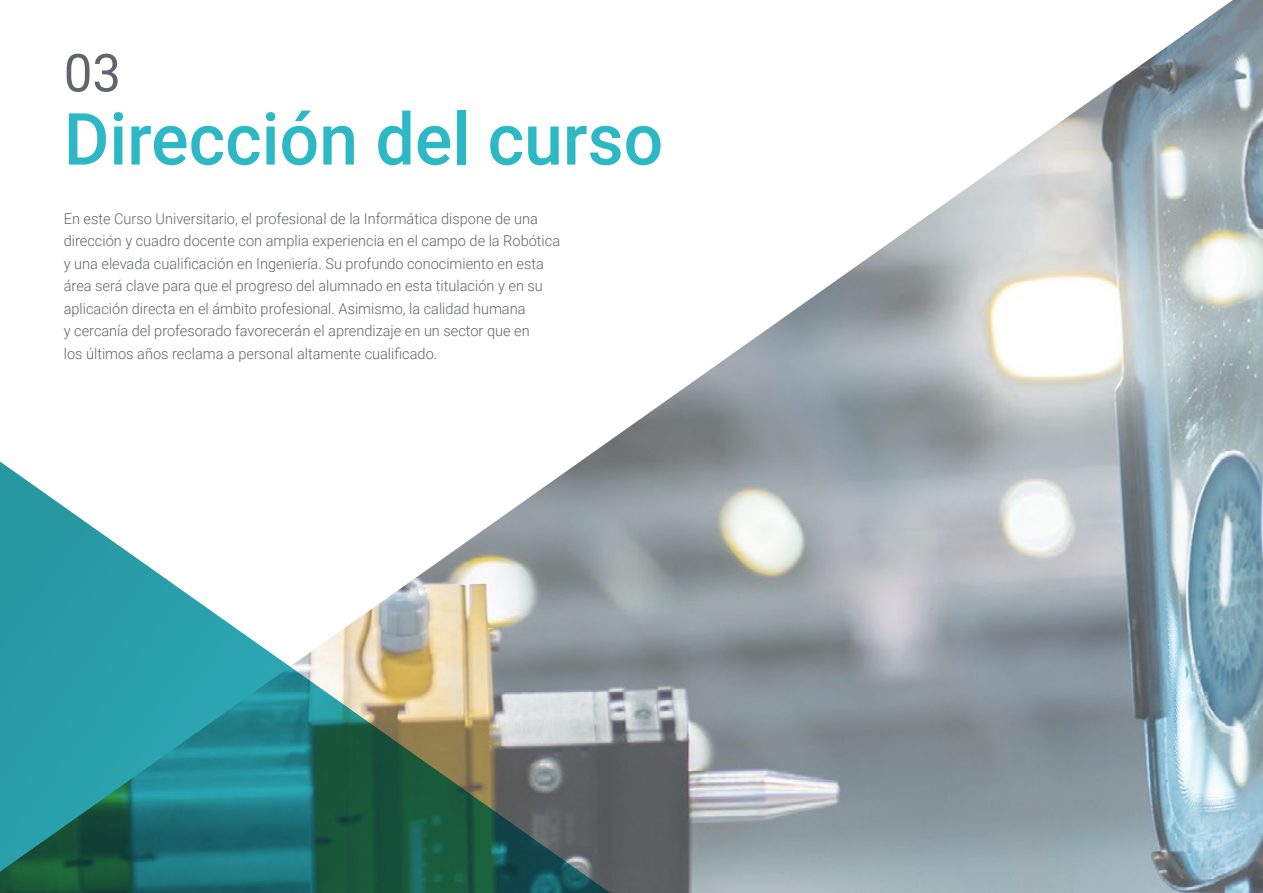
<style>
.page{position:relative;width:1263px;height:893px;background:#fff}
.page>*{position:absolute;margin:0;border:0;box-sizing:border-box;transform-origin:0 0}
.t1{font:500 72px "Roboto";color:#2db8c5}
.t2{font:52.5px "Roboto";color:#61646a}
.t3{font:300 15px/22.5px "Roboto";color:#61646a}
</style>
<div class="page">
<img style="left:602px;top:0;width:661px;height:893px">
<svg style="left:0;top:446px;width:640px;height:447px"></svg>
<h2 class="t2" style="left:64px;top:36px;width:59px">03</h2>
<h1 class="t1" style="left:64px;top:89px;width:601px">Dirección del curso</h1>
<p class="t3" style="left:64px;top:207px;width:498px">En este Curso Universitario, el profesional de la Informática dispone de una dirección y cuadro docente con amplia experiencia en el campo de la Robótica y una elevada cualificación en Ingeniería. Su profundo conocimiento en esta área será clave para que el progreso del alumnado en esta titulación y en su aplicación directa en el ámbito profesional. Asimismo, la calidad humana<br>y cercanía del profesorado favorecerán el aprendizaje en un sector que en<br>los últimos años reclama a personal altamente cualificado.</p>
</div>
